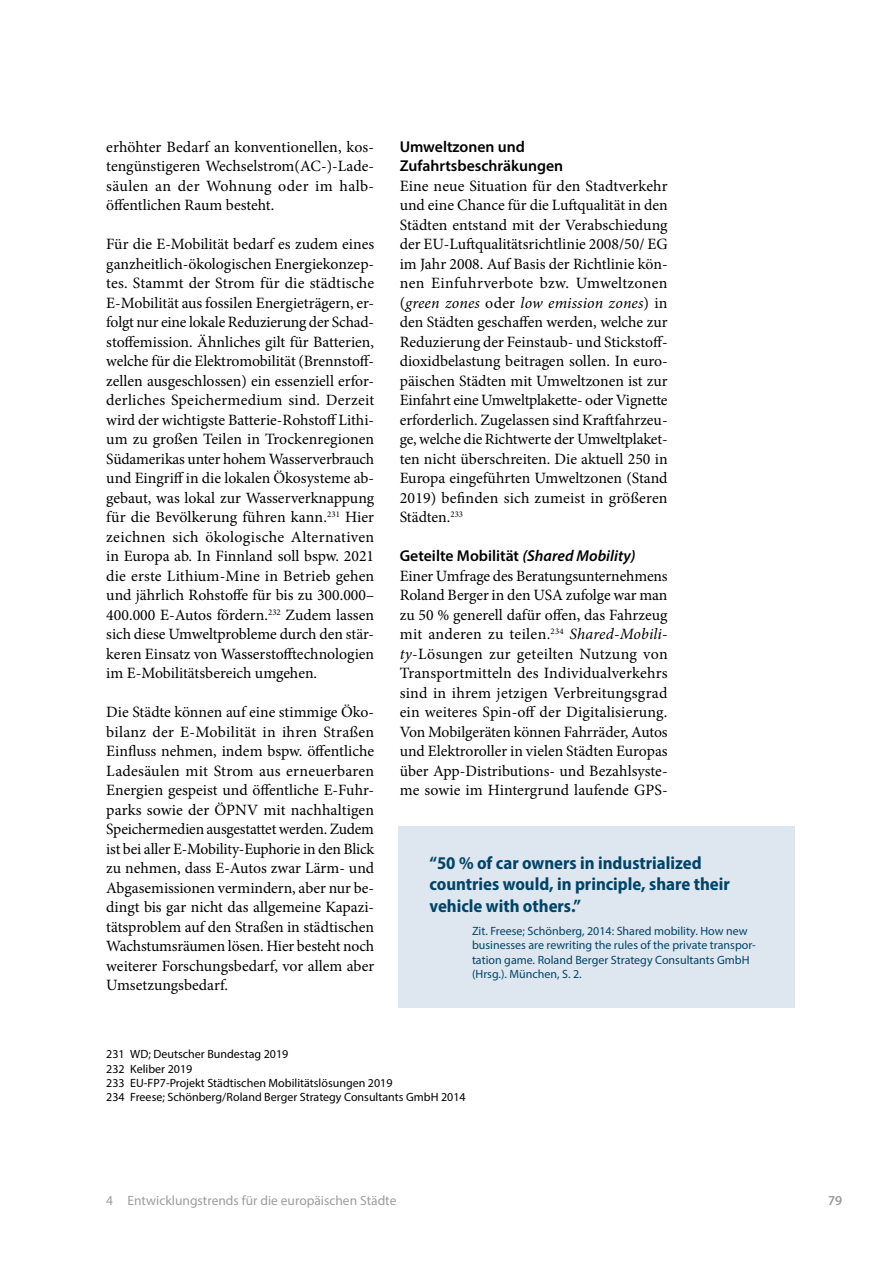
<style>
.page{position:relative;width:893px;height:1263px;background:#fff}
.page>*{position:absolute;margin:0;border:0;box-sizing:border-box;transform-origin:0 0}
.P_Zitat_Englisch{font:700 semi-condensed 18px/21.6px "Myriad Pro";color:#004467}
.P_Text_deutsch{font:15.75px/19.5px "Minion Pro";color:#000}
.P_Text_nach_H4_H5{font:15.75px/19.5px "Minion Pro";letter-spacing:.005em;color:#000;text-align:justify}
.H4_Ueberschrift_A{font:600 15.75px/19.5px "Myriad Pro";color:#000}
.t1{font:13.5px "Myriad Pro";color:#9d9d9c}
.P_Zitat_Quelle_Engli{font:12px/14.4px "Myriad Pro";color:#004467}
.P_Fussnotentext{font:12px "Myriad Pro";color:#000}
.s1{font-style:italic}
</style>
<div class="page">
<div style="left:399px;top:826px;width:396px;height:181px;background:#dee7f0"></div>
<p class="P_Text_nach_H4_H5" style="left:106px;top:137px;width:268px">erhöhter Bedarf an konventionellen, kos&shy;tengünstigeren Wechselstrom(AC-)-Lade&shy;säulen an der Wohnung oder im halb&shy;öffentlichen Raum besteht.</p>
<p class="P_Text_deutsch" style="left:106px;top:234px;width:270px">Für die E-Mobilität bedarf es zudem eines ganzheitlich-ökologischen Energiekonzep&shy;tes. Stammt der Strom für die städtische E-Mobilität aus fossilen Energieträgern, er&shy;folgt nur eine lokale Reduzierung der Schad&shy;stoffemission. Ähnliches gilt für Batterien, welche für die Elektromobilität (Brennstoff&shy;zellen ausgeschlossen) ein essenziell erfor&shy;derliches Speichermedium sind. Derzeit wird der wichtigste Batterie-Rohstoff Lithi&shy;um zu großen Teilen in Trockenregionen Südamerikas unter hohem Wasserverbrauch und Eingriff in die lokalen Ökosysteme ab&shy;gebaut, was lokal zur Wasserverknappung für die Bevölkerung führen kann.<sup>231</sup> Hier zeichnen sich ökologische Alternativen in Europa ab. In Finnland soll bspw. 2021 die erste Lithium-Mine in Betrieb gehen und jährlich Rohstoffe für bis zu 300.000– 400.000 E-Autos fördern.<sup>232</sup> Zudem lassen sich diese Umweltprobleme durch den stär&shy;keren Einsatz von Wasserstofftechnologien im E-Mobilitätsbereich umgehen.</p>
<p class="P_Text_deutsch" style="left:106px;top:702px;width:269px;text-align:justify">Die Städte können auf eine stimmige Öko&shy;bilanz der E-Mobilität in ihren Straßen Einfluss nehmen, indem bspw. öffentliche Ladesäulen mit Strom aus erneuerbaren Energien gespeist und öffentliche E-Fuhr&shy;parks sowie der ÖPNV mit nachhaltigen Speichermedien ausgestattet werden. Zudem ist bei aller E-Mobility-Euphorie in den Blick zu nehmen, dass E-Autos zwar Lärm- und Abgasemissionen vermindern, aber nur be&shy;dingt bis gar nicht das allgemeine Kapazi&shy;tätsproblem auf den Straßen in städtischen Wachstumsräumen lösen. Hier besteht noch weiterer Forschungsbedarf, vor allem aber Umsetzungsbedarf.</p>
<h4 class="H4_Ueberschrift_A" style="left:400px;top:136px;width:165px">Umweltzonen und<br>Zufahrtsbeschräkungen</h4>
<p class="P_Text_nach_H4_H5" style="left:400px;top:176px;width:269px">Eine neue Situation für den Stadtverkehr und eine Chance für die Luftqualität in den Städten entstand mit der Verabschiedung der EU-Luftqualitätsrichtlinie 2008/50/ EG im Jahr 2008. Auf Basis der Richtlinie kön&shy;nen Einfuhrverbote bzw. Umweltzonen (<span class="s1">green zones</span> oder <span class="s1">low emission zones</span>) in den Städten geschaffen werden, welche zur Reduzierung der Feinstaub- und Stickstoff&shy;dioxidbelastung beitragen sollen. In euro&shy;päischen Städten mit Umweltzonen ist zur Einfahrt eine Umweltplakette- oder Vignette erforderlich. Zugelassen sind Kraftfahrzeu&shy;ge, welche die Richtwerte der Umweltplaket&shy;ten nicht überschreiten. Die aktuell 250 in Europa eingeführten Umweltzonen (Stand 2019) befinden sich zumeist in größeren Städten.<sup>233</sup></p>
<h4 class="H4_Ueberschrift_A" style="left:400px;top:546px;width:237px">Geteilte Mobilität <span class="s1">(Shared Mobility)</span></h4>
<p class="P_Text_nach_H4_H5" style="left:400px;top:566px;width:269px">Einer Umfrage des Beratungsunternehmens Roland Berger in den USA zufolge war man zu 50 % generell dafür offen, das Fahrzeug mit anderen zu teilen.<sup>234</sup> <span class="s1">Shared-Mobili&shy;ty</span>-Lösungen zur geteilten Nutzung von Transportmitteln des Individualverkehrs sind in ihrem jetzigen Verbreitungsgrad ein weiteres Spin-off der Digitalisierung.<br>Von Mobilgeräten können Fahrräder, Autos und Elektroroller in vielen Städten Europas über App-Distributions- und Bezahlsyste&shy;me sowie im Hintergrund laufende GPS-</p>
<p class="P_Zitat_Englisch" style="left:429px;top:851px;width:302px">“50 % of car owners in industrialized countries would, in principle, share their vehicle with others.”</p>
<p class="P_Zitat_Quelle_Engli" style="left:472px;top:923px;width:285px">Zit. Freese; Schönberg, 2014: Shared mobility. How new businesses are rewriting the rules of the private transpor&shy;tation game. Roland Berger Strategy Consultants GmbH (Hrsg.). München, S. 2.</p>
<p class="P_Fussnotentext" style="left:106px;top:1047px;width:184px">231 WD; Deutscher Bundestag 2019</p>
<p class="P_Fussnotentext" style="left:106px;top:1061px;width:88px">232 Keliber 2019</p>
<p class="P_Fussnotentext" style="left:106px;top:1075px;width:288px">233 EU-FP7-Projekt Städtischen Mobilitätslösungen 2019</p>
<p class="P_Fussnotentext" style="left:106px;top:1090px;width:361px">234 Freese; Schönberg/Roland Berger Strategy Consultants GmbH 2014</p>
<p class="t1" style="left:106px;top:1192px;width:292px">4 Entwicklungstrends für die europäischen Städte</p>
<p class="t1" style="left:828px;top:1192px;width:15px">79</p>
</div>
